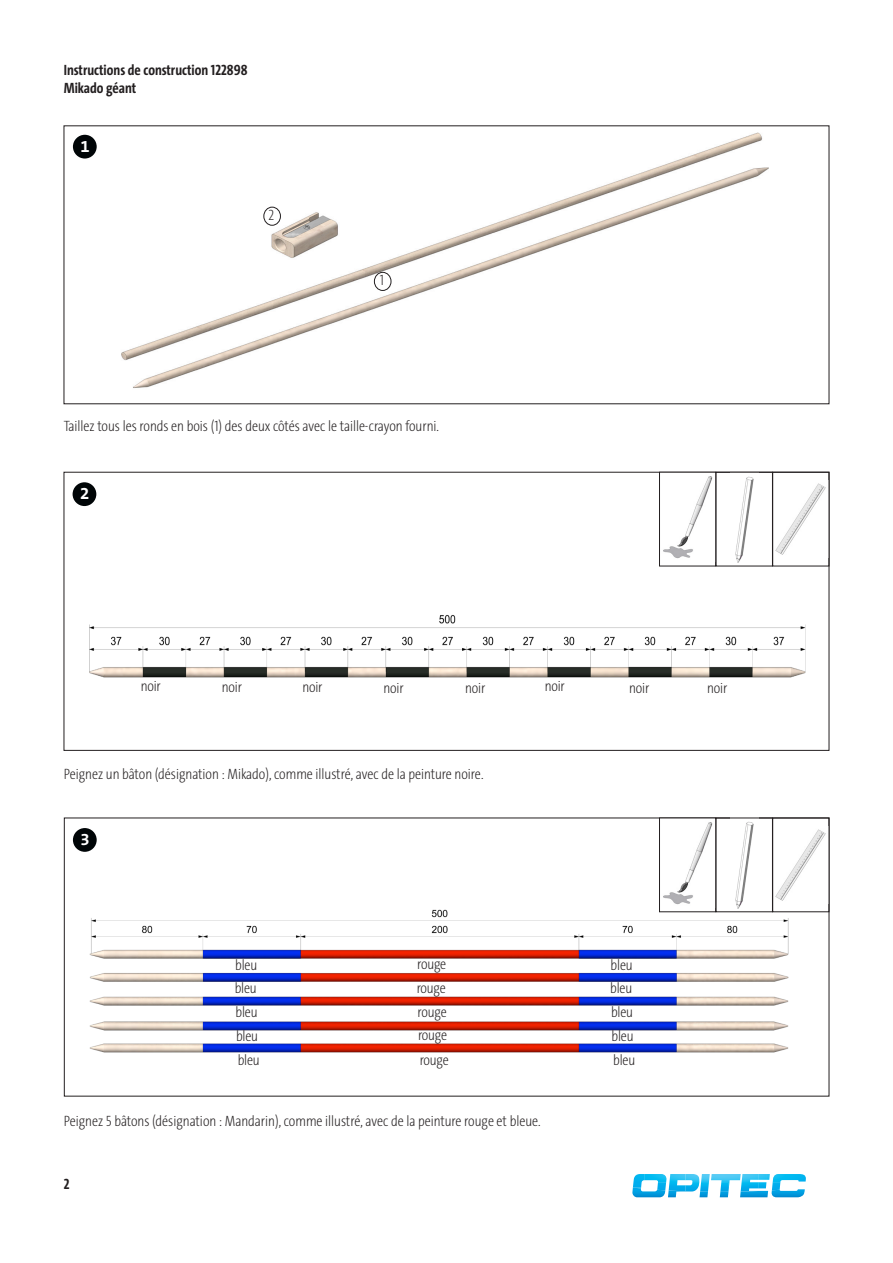
<style>
.page{position:relative;width:893px;height:1263px;background:#fff}
.page>*{position:absolute;margin:0;border:0;box-sizing:border-box;transform-origin:0 0}
.t1{font:700 16.8px "The Sans B W7";color:#fff}
.Anleitung-Info{font:200 15px "The Sans Cd LF2";color:#231f20}
.Anleitungstext-Inhal{font:200 15px "The Sans Cd LF2";letter-spacing:-.01em;color:#231f20}
.Beschreibung_linksbü{font:700 15px "The Sans Cd LF7";color:#231f20}
</style>
<div class="page">
<svg style="left:632px;top:1174px;width:174px;height:24px"></svg>
<img style="left:89px;top:615px;width:717px;height:63px">
<img style="left:121px;top:132px;width:648px;height:256px">
<div style="left:72px;top:134px;width:26px;height:25px;background:#000507;border-radius:50%"></div>
<div style="left:71px;top:133px;width:27px;height:27px;border:2px solid #fff;border-radius:50%"></div>
<div style="left:72px;top:481px;width:25px;height:26px;background:#000507;border-radius:50%"></div>
<div style="left:71px;top:481px;width:27px;height:27px;border:2px solid #fff;border-radius:50%"></div>
<img style="left:775px;top:483px;width:51px;height:72px">
<img style="left:735px;top:476px;width:19px;height:87px">
<div style="left:716px;top:472px;width:57px;height:94px;border:1px solid #231f20"></div>
<img style="left:89px;top:909px;width:733px;height:144px">
<div style="left:72px;top:827px;width:26px;height:26px;background:#000507;border-radius:50%"></div>
<div style="left:71px;top:826px;width:27px;height:27px;border:2px solid #fff;border-radius:50%"></div>
<div style="left:374px;top:272px;width:17px;height:18px;background:#fff;border-radius:50%"></div>
<div style="left:374px;top:272px;width:17px;height:19px;border:1px solid #231f20;border-radius:50%"></div>
<div style="left:264px;top:207px;width:16px;height:18px;background:#fff;border-radius:50%"></div>
<div style="left:264px;top:207px;width:17px;height:18px;border:1px solid #231f20;border-radius:50%"></div>
<img style="left:663px;top:476px;width:50px;height:83px">
<div style="left:659px;top:472px;width:57px;height:94px;border:1px solid #231f20"></div>
<img style="left:775px;top:829px;width:51px;height:72px">
<img style="left:730px;top:821px;width:28px;height:89px">
<div style="left:716px;top:818px;width:57px;height:94px;border:1px solid #231f20"></div>
<img style="left:663px;top:822px;width:50px;height:83px">
<div style="left:659px;top:818px;width:57px;height:94px;border:1px solid #231f20"></div>
<p class="Beschreibung_linksbü" style="left:64px;top:60px;width:185px">Instructions de construction 122898</p>
<p class="Beschreibung_linksbü" style="left:64px;top:78px;width:74px">Mikado géant</p>
<p class="t1" style="left:81px;top:135px;width:11px">1</p>
<p class="Anleitung-Info" style="left:269px;top:205px;width:7px">2</p>
<p class="Anleitung-Info" style="left:380px;top:271px;width:6px">1</p>
<p class="Anleitung-Info" style="left:64px;top:417px;width:377px">Taillez tous les ronds en bois (1) des deux côtés avec le taille-crayon fourni.</p>
<p class="t1" style="left:80px;top:483px;width:11px">2</p>
<p class="Anleitungstext-Inhal" style="left:141px;top:676px;width:22px">noir</p>
<p class="Anleitungstext-Inhal" style="left:222px;top:677px;width:22px">noir</p>
<p class="Anleitungstext-Inhal" style="left:302px;top:677px;width:22px">noir</p>
<p class="Anleitungstext-Inhal" style="left:384px;top:678px;width:22px">noir</p>
<p class="Anleitungstext-Inhal" style="left:465px;top:678px;width:22px">noir</p>
<p class="Anleitungstext-Inhal" style="left:545px;top:676px;width:22px">noir</p>
<p class="Anleitungstext-Inhal" style="left:629px;top:678px;width:22px">noir</p>
<p class="Anleitungstext-Inhal" style="left:707px;top:678px;width:22px">noir</p>
<p class="Anleitung-Info" style="left:64px;top:764px;width:421px">Peignez un bâton (désignation : Mikado), comme illustré, avec de la peinture noire.</p>
<p class="t1" style="left:81px;top:829px;width:11px">3</p>
<p class="Anleitungstext-Inhal" style="left:235px;top:955px;width:24px">bleu</p>
<p class="Anleitungstext-Inhal" style="left:417px;top:955px;width:31px">rouge</p>
<p class="Anleitungstext-Inhal" style="left:611px;top:955px;width:24px">bleu</p>
<p class="Anleitungstext-Inhal" style="left:235px;top:978px;width:24px">bleu</p>
<p class="Anleitungstext-Inhal" style="left:417px;top:978px;width:31px">rouge</p>
<p class="Anleitungstext-Inhal" style="left:610px;top:978px;width:24px">bleu</p>
<p class="Anleitungstext-Inhal" style="left:236px;top:1003px;width:24px">bleu</p>
<p class="Anleitungstext-Inhal" style="left:418px;top:1002px;width:31px">rouge</p>
<p class="Anleitungstext-Inhal" style="left:611px;top:1003px;width:24px">bleu</p>
<p class="Anleitungstext-Inhal" style="left:236px;top:1026px;width:24px">bleu</p>
<p class="Anleitungstext-Inhal" style="left:418px;top:1026px;width:31px">rouge</p>
<p class="Anleitungstext-Inhal" style="left:611px;top:1026px;width:24px">bleu</p>
<p class="Anleitungstext-Inhal" style="left:238px;top:1050px;width:24px">bleu</p>
<p class="Anleitungstext-Inhal" style="left:420px;top:1050px;width:31px">rouge</p>
<p class="Anleitungstext-Inhal" style="left:613px;top:1050px;width:24px">bleu</p>
<p class="Anleitung-Info" style="left:64px;top:1112px;width:478px">Peignez 5 bâtons (désignation : Mandarin), comme illustré, avec de la peinture rouge et bleue.</p>
<p class="Beschreibung_linksbü" style="left:64px;top:1174px;width:7px">2</p>
</div>
